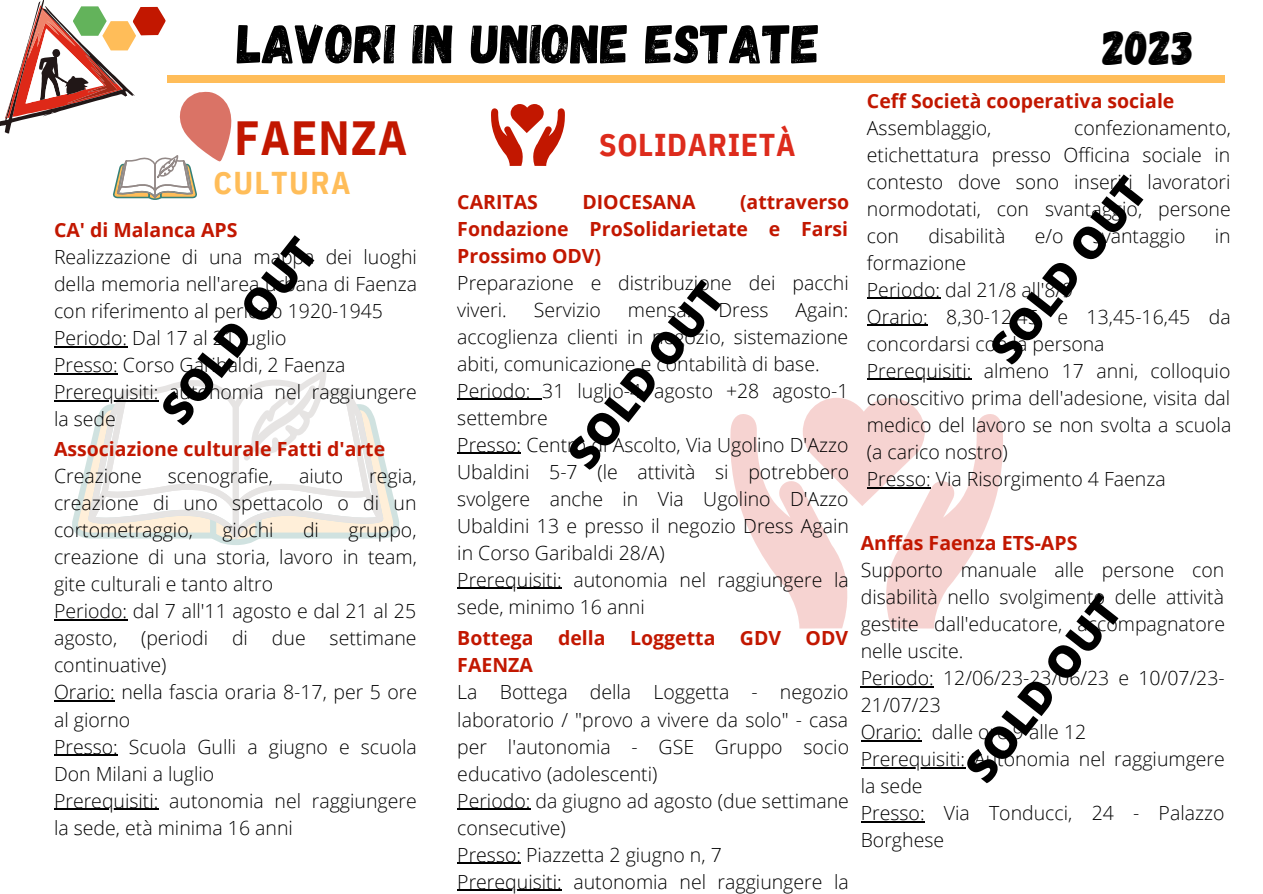
<style>
.page{position:relative;width:1263px;height:894px;background:#fff}
.page>*{position:absolute;margin:0;border:0;box-sizing:border-box;transform-origin:0 0}
.t1{font:55.05px "Gagalin";color:#000}
.t2{font:48px "Gagalin";color:#000}
.t3{font:700 47.85px "IBM Plex Sans Cond";letter-spacing:.02em;color:#c21700}
.t4{font:800 43.5px "Open Sans";color:#000}
.t5{font:700 31.5px "IBM Plex Sans Cond";letter-spacing:.02em;color:#dd2b1c}
.t6{font:700 31.5px "IBM Plex Sans Cond";letter-spacing:.045em;color:#ffbd59}
.t7{font:300 19.5px/27px "Open Sans";color:#000}
.t8{font:700 19.5px/27px "Open Sans";color:#c21700;text-align:justify}
</style>
<div class="page">
<div style="left:167px;top:75px;width:1058px;height:8px;background:#ffbd59"></div>
<svg style="left:72px;top:370px;width:328px;height:175px"></svg>
<svg style="left:0;top:0;width:231px;height:200px"></svg>
<hr style="left:54px;top:346px;width:73px;height:1px;background:#000">
<hr style="left:54px;top:373px;width:64px;height:1px;background:#000">
<hr style="left:54px;top:400px;width:105px;height:1px;background:#000">
<hr style="left:54px;top:619px;width:73px;height:1px;background:#000">
<hr style="left:54px;top:700px;width:61px;height:1px;background:#000">
<hr style="left:54px;top:754px;width:64px;height:1px;background:#000">
<hr style="left:54px;top:808px;width:105px;height:1px;background:#000">
<svg style="left:491px;top:104px;width:74px;height:62px"></svg>
<svg style="left:730px;top:398px;width:273px;height:230px"></svg>
<hr style="left:867px;top:298px;width:73px;height:1px;background:#000">
<hr style="left:867px;top:325px;width:61px;height:1px;background:#000">
<hr style="left:867px;top:379px;width:104px;height:1px;background:#000">
<hr style="left:867px;top:487px;width:64px;height:1px;background:#000">
<hr style="left:457px;top:398px;width:85px;height:2px;background:#000">
<hr style="left:457px;top:452px;width:64px;height:2px;background:#000">
<hr style="left:457px;top:587px;width:105px;height:1px;background:#000">
<hr style="left:861px;top:685px;width:73px;height:2px;background:#000">
<hr style="left:861px;top:739px;width:61px;height:2px;background:#000">
<hr style="left:861px;top:766px;width:104px;height:2px;background:#000">
<hr style="left:861px;top:820px;width:64px;height:2px;background:#000">
<hr style="left:457px;top:808px;width:73px;height:1px;background:#000">
<hr style="left:457px;top:862px;width:64px;height:1px;background:#000">
<hr style="left:457px;top:889px;width:105px;height:1px;background:#000">
<p class="t1" style="left:237px;top:8px;width:584px">LAVORI IN UNIONE ESTATE</p>
<p class="t2" style="left:1103px;top:17px;width:93px">2023</p>
<p class="t3" style="left:234px;top:106px;width:175px">FAENZA</p>
<p class="t6" style="left:213px;top:162px;width:139px">CULTURA</p>
<p class="t8" style="left:54px;top:216px;width:185px">CA' di Malanca APS</p>
<p class="t7" style="left:54px;top:243px;width:365px;text-align:justify">Realizzazione di una mappa dei luoghi della memoria nell'area urbana di Faenza con riferimento al periodo 1920-1945</p>
<p class="t7" style="left:54px;top:324px;width:234px">Periodo: Dal 17 al 21 luglio</p>
<p class="t7" style="left:54px;top:351px;width:293px">Presso: Corso Garibaldi, 2 Faenza</p>
<p class="t7" style="left:54px;top:378px;width:364px">Prerequisiti: autonomia nel raggiungere la sede</p>
<p class="t8" style="left:54px;top:435px;width:333px">Associazione culturale Fatti d'arte</p>
<p class="t7" style="left:54px;top:462px;width:89px">Creazione</p>
<p class="t7" style="left:168px;top:462px;width:107px">scenografie,</p>
<p class="t7" style="left:299px;top:462px;width:46px">aiuto</p>
<p class="t4" style="left:146px;top:399px;width:223px;rotate:-52deg">SOLD OUT</p>
<p class="t7" style="left:54px;top:462px;width:364px;text-align:justify;text-indent:315px">regia, creazione di uno spettacolo o di un cortometraggio,</p>
<p class="t7" style="left:222px;top:516px;width:53px">giochi</p>
<p class="t7" style="left:303px;top:516px;width:18px">di</p>
<p class="t7" style="left:54px;top:516px;width:364px;text-align:justify;text-indent:294px">gruppo, creazione di una storia, lavoro in team, gite culturali e tanto altro</p>
<p class="t7" style="left:54px;top:597px;width:364px;text-align:justify">Periodo: dal 7 all'11 agosto e dal 21 al 25 agosto, (periodi di due settimane continuative)</p>
<p class="t7" style="left:54px;top:678px;width:365px">Orario: nella fascia oraria 8-17, per 5 ore al giorno</p>
<p class="t7" style="left:54px;top:732px;width:364px">Presso: Scuola Gulli a giugno e scuola<br>Don Milani a luglio</p>
<p class="t7" style="left:54px;top:786px;width:364px">Prerequisiti: autonomia nel raggiungere la sede, età minima 16 anni</p>
<p class="t5" style="left:599px;top:124px;width:198px">SOLIDARIETÀ</p>
<p class="t8" style="left:457px;top:187px;width:82px">CARITAS</p>
<p class="t8" style="left:582px;top:187px;width:115px">DIOCESANA</p>
<p class="t8" style="left:457px;top:187px;width:393px;text-indent:283px">(attraverso Fondazione ProSolidarietate e Farsi Prossimo ODV)</p>
<p class="t7" style="left:457px;top:268px;width:393px">Preparazione e distribuzione dei pacchi viveri.</p>
<p class="t4" style="left:553px;top:443px;width:223px;rotate:-52deg">SOLD OUT</p>
<p class="t7" style="left:457px;top:295px;width:393px;text-align:justify;text-indent:338px">Again: accoglienza clienti in negozio, sistemazione abiti, comunicazione e contabilità di base.</p>
<p class="t7" style="left:457px;top:376px;width:393px">Periodo: 31 luglio-4 agosto +28 agosto-1 settembre</p>
<p class="t7" style="left:457px;top:430px;width:393px;text-align:justify">Presso: Centro di Ascolto, Via Ugolino D'Azzo Ubaldini 5-7 (le attività si potrebbero svolgere anche in Via Ugolino D'Azzo Ubaldini 13 e presso il negozio Dress Again in Corso Garibaldi 28/A)</p>
<p class="t7" style="left:457px;top:565px;width:393px">Prerequisiti: autonomia nel raggiungere la sede, minimo 16 anni</p>
<p class="t7" style="left:534px;top:295px;width:69px">Servizio</p>
<p class="t7" style="left:628px;top:295px;width:65px">mensa.</p>
<p class="t7" style="left:718px;top:295px;width:52px">Dress</p>
<p class="t8" style="left:457px;top:624px;width:78px">Bottega</p>
<p class="t8" style="left:558px;top:624px;width:49px">della</p>
<p class="t8" style="left:630px;top:624px;width:87px">Loggetta</p>
<p class="t8" style="left:740px;top:624px;width:43px">GDV</p>
<p class="t8" style="left:806px;top:624px;width:44px">ODV</p>
<p class="t8" style="left:457px;top:651px;width:77px">FAENZA</p>
<p class="t7" style="left:457px;top:678px;width:393px;text-align:justify">La Bottega della Loggetta - negozio laboratorio / "provo a vivere da solo" - casa per l'autonomia - GSE Gruppo socio educativo (adolescenti)</p>
<p class="t7" style="left:457px;top:786px;width:393px">Periodo: da giugno ad agosto (due settimane consecutive)</p>
<p class="t7" style="left:457px;top:840px;width:266px">Presso: Piazzetta 2 giugno n, 7</p>
<p class="t7" style="left:457px;top:867px;width:393px">Prerequisiti: autonomia nel raggiungere la</p>
<p class="t8" style="left:867px;top:86px;width:309px">Ceff Società cooperativa sociale</p>
<p class="t7" style="left:867px;top:113px;width:126px">Assemblaggio,</p>
<p class="t7" style="left:867px;top:113px;width:365px;text-align:justify;text-indent:207px">confezionamento, etichettatura presso Officina sociale in contesto dove sono inseriti lavoratori normodotati, con svantaggio, persone con</p>
<p class="t4" style="left:975px;top:338px;width:223px;rotate:-52deg">SOLD OUT</p>
<p class="t7" style="left:928px;top:221px;width:79px">disabilità</p>
<p class="t7" style="left:1035px;top:221px;width:30px">e/o</p>
<p class="t7" style="left:1093px;top:221px;width:94px">svantaggio</p>
<p class="t7" style="left:1215px;top:221px;width:17px">in</p>
<p class="t7" style="left:867px;top:248px;width:101px">formazione</p>
<p class="t7" style="left:867px;top:275px;width:208px">Periodo: dal 21/8 all'8/9</p>
<p class="t7" style="left:867px;top:302px;width:365px">Orario: 8,30-12,45 e 13,45-16,45 da concordarsi con la persona</p>
<p class="t7" style="left:867px;top:356px;width:366px;text-align:justify">Prerequisiti: almeno 17 anni, colloquio conoscitivo prima dell'adesione, visita dal medico del lavoro se non svolta a scuola (a carico nostro)</p>
<p class="t7" style="left:867px;top:464px;width:300px">Presso: Via Risorgimento 4 Faenza</p>
<p class="t8" style="left:861px;top:528px;width:218px">Anffas Faenza ETS-APS</p>
<p class="t7" style="left:861px;top:555px;width:366px;text-align:justify">Supporto manuale alle persone con disabilità nello svolgimento delle attività gestite dall'educatore, accompagnatore nelle uscite.</p>
<p class="t7" style="left:861px;top:663px;width:366px">Periodo: 12/06/23-23/06/23 e 10/07/23-<br>21/07/23</p>
<p class="t7" style="left:861px;top:717px;width:227px">Orario: dalle ore 9 alle 12</p>
<p class="t7" style="left:861px;top:744px;width:366px">Prerequisiti: Autonomia nel raggiumgere la sede</p>
<p class="t7" style="left:861px;top:798px;width:365px">Presso: Via Tonducci, 24 - Palazzo<br>Borghese</p>
<p class="t4" style="left:950px;top:757px;width:223px;rotate:-52deg">SOLD OUT</p>
</div>
